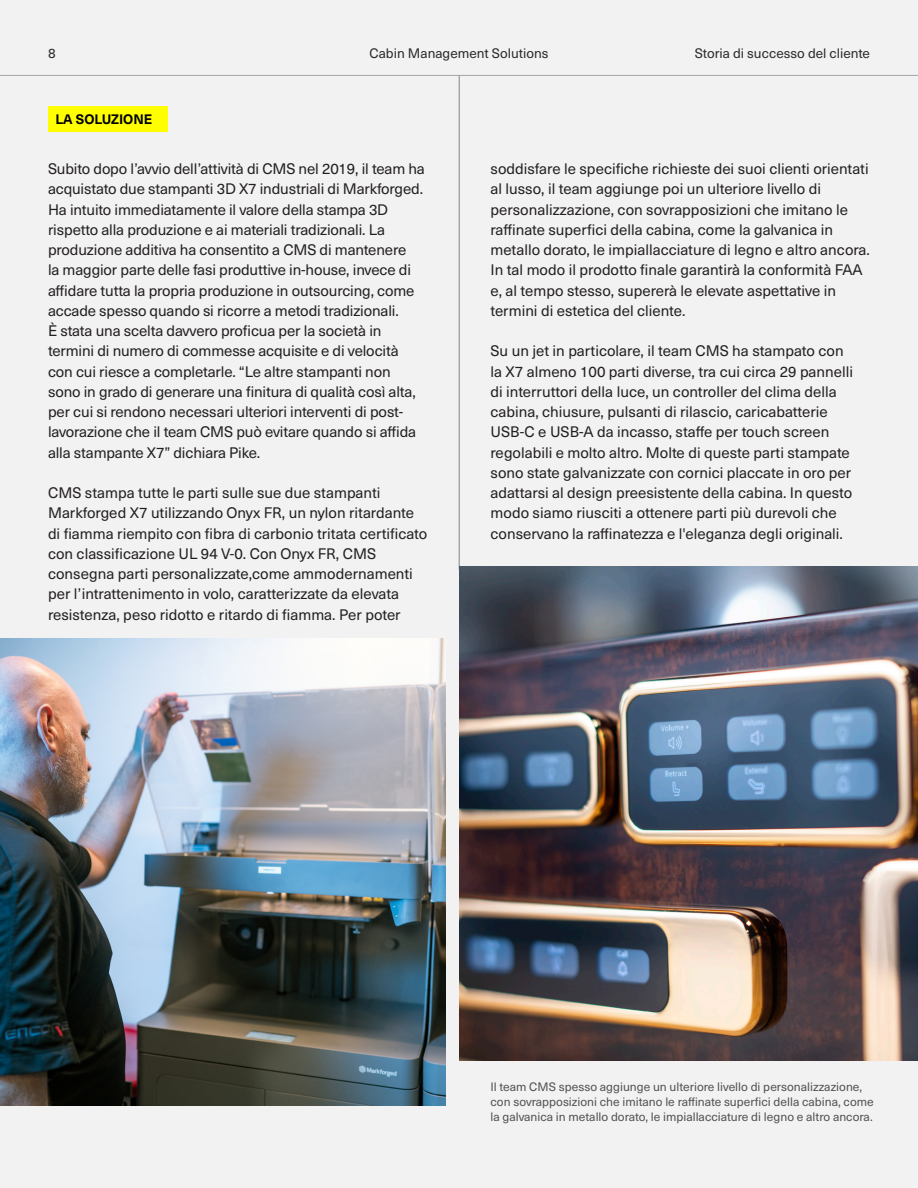
<style>
.page{position:relative;width:918px;height:1188px;background:#f2f2f3}
.page>*{position:absolute;margin:0;border:0;box-sizing:border-box;transform-origin:0 0}
.Body_Copy{font:15px/20.2px "Neue Haas Unica W1 G";color:#231f20}
.t1{font:13.5px "Neue Haas Unica W1 G";color:#231f20}
.t2{font:700 13.5px "Neue Haas Unica W1 G";color:#000}
.Body_Copy-2{font:12px/15px "Neue Haas Unica W1 G";color:#535050}
</style>
<div class="page">
<hr style="left:459px;top:76px;width:1px;height:494px;background:#818486">
<img style="left:0;top:639px;width:445px;height:466px">
<div style="left:48px;top:106px;width:119px;height:26px;background:#ff0"></div>
<img style="left:459px;top:566px;width:459px;height:494px">
<p class="t1" style="left:48px;top:44px;width:9px">8</p>
<p class="t1" style="left:369px;top:44px;width:181px">Cabin Management Solutions</p>
<p class="t1" style="left:695px;top:44px;width:177px">Storia di successo del cliente</p>
<p class="t2" style="left:56px;top:109px;width:98px">LA SOLUZIONE</p>
<p class="Body_Copy" style="left:48px;top:158px;width:378px">Subito dopo l’avvio dell’attività di CMS nel 2019, il team ha acquistato due stampanti 3D X7 industriali di Markforged.<br>Ha intuito immediatamente il valore della stampa 3D rispetto alla produzione e ai materiali tradizionali. La produzione additiva ha consentito a CMS di mantenere<br>la maggior parte delle fasi produttive in-house, invece di affidare tutta la propria produzione in outsourcing, come accade spesso quando si ricorre a metodi tradizionali.<br>È stata una scelta davvero proficua per la società in termini di numero di commesse acquisite e di velocità con cui riesce a completarle. “Le altre stampanti non sono in grado di generare una finitura di qualità così alta, per cui si rendono necessari ulteriori interventi di post&shy;lavorazione che il team CMS può evitare quando si affida alla stampante X7” dichiara Pike.</p>
<p class="Body_Copy" style="left:48px;top:482px;width:381px">CMS stampa tutte le parti sulle sue due stampanti Markforged X7 utilizzando Onyx FR, un nylon ritardante di fiamma riempito con fibra di carbonio tritata certificato con classificazione UL 94 V-0. Con Onyx FR, CMS consegna parti personalizzate,come ammodernamenti per l’intrattenimento in volo, caratterizzate da elevata resistenza, peso ridotto e ritardo di fiamma. Per poter</p>
<p class="Body_Copy" style="left:490px;top:158px;width:381px">soddisfare le specifiche richieste dei suoi clienti orientati al lusso, il team aggiunge poi un ulteriore livello di personalizzazione, con sovrapposizioni che imitano le raffinate superfici della cabina, come la galvanica in metallo dorato, le impiallacciature di legno e altro ancora.<br>In tal modo il prodotto finale garantirà la conformità FAA e, al tempo stesso, supererà le elevate aspettative in termini di estetica del cliente.</p>
<p class="Body_Copy" style="left:490px;top:340px;width:364px">Su un jet in particolare, il team CMS ha stampato con la X7 almeno 100 parti diverse, tra cui circa 29 pannelli di interruttori della luce, un controller del clima della cabina, chiusure, pulsanti di rilascio, caricabatterie USB-C e USB-A da incasso, staffe per touch screen regolabili e molto altro. Molte di queste parti stampate sono state galvanizzate con cornici placcate in oro per adattarsi al design preesistente della cabina. In questo modo siamo riusciti a ottenere parti più durevoli che conservano la raffinatezza e l'eleganza degli originali.</p>
<p class="Body_Copy-2" style="left:490px;top:1078px;width:385px">Il team CMS spesso aggiunge un ulteriore livello di personalizzazione, con sovrapposizioni che imitano le raffinate superfici della cabina, come la galvanica in metallo dorato, le impiallacciature di legno e altro ancora.</p>
</div>
